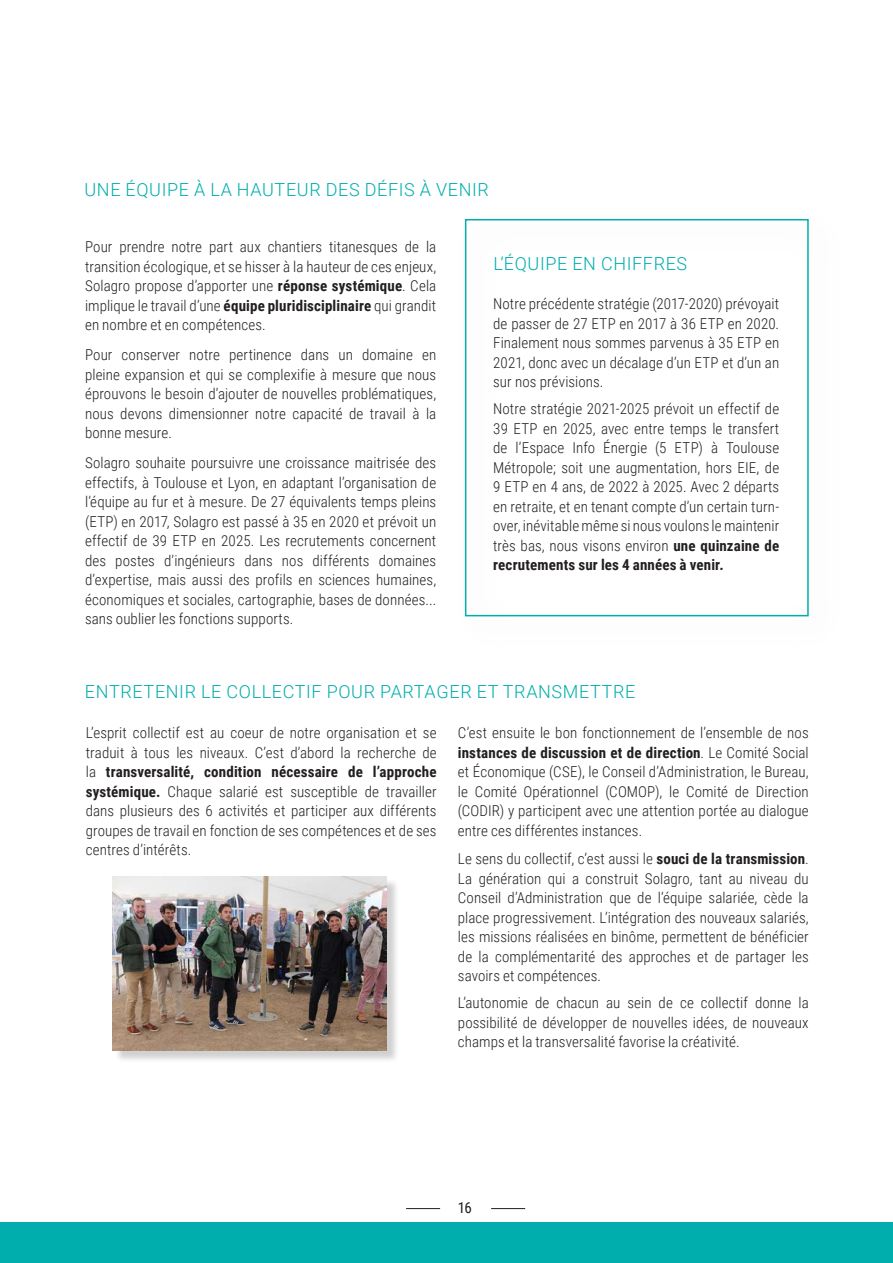
<style>
.page{position:relative;width:893px;height:1263px;background:#fff}
.page>*{position:absolute;margin:0;border:0;box-sizing:border-box;transform-origin:0 0}
.t1{font:300 18px "Roboto";letter-spacing:.035em;color:#00aeae}
.ENTETE{font:300 15px/19.5px "Roboto Condensed";letter-spacing:.005em;color:#231f20;text-align:justify}
.t2{font:15px "Roboto Condensed";color:#231f20}
.s1{font-weight:700}
</style>
<div class="page">
<hr style="left:406px;top:1208px;width:34px;height:1px;background:#231f20">
<hr style="left:491px;top:1208px;width:34px;height:1px;background:#231f20">
<div style="left:465px;top:219px;width:344px;height:397px;border:2px solid #00aeae"></div>
<div style="left:114px;top:878px;width:285px;height:185px;background:#231f20;opacity:.21"></div>
<img style="left:112px;top:877px;width:274px;height:173px">
<div style="left:0;top:1222px;width:893px;height:41px;background:#00aeae"></div>
<p class="t1" style="left:84px;top:177px;width:406px">UNE ÉQUIPE À LA HAUTEUR DES DÉFIS À VENIR</p>
<p class="ENTETE" style="left:85px;top:236px;width:353px">Pour prendre notre part aux chantiers titanesques de la transition écologique, et se hisser à la hauteur de ces enjeux, Solagro propose d’apporter une <span class="s1">réponse systémique</span>. Cela implique le travail d’une <span class="s1">équipe pluridisciplinaire</span> qui grandit en nombre et en compétences.</p>
<p class="ENTETE" style="left:85px;top:344px;width:353px">Pour conserver notre pertinence dans un domaine en pleine expansion et qui se complexifie à mesure que nous éprouvons le besoin d’ajouter de nouvelles problématiques, nous devons dimensionner notre capacité de travail à la bonne mesure.</p>
<p class="ENTETE" style="left:85px;top:452px;width:353px">Solagro souhaite poursuivre une croissance maitrisée des effectifs, à Toulouse et Lyon, en adaptant l’organisation de l’équipe au fur et à mesure. De 27 équivalents temps pleins (ETP) en 2017, Solagro est passé à 35 en 2020 et prévoit un effectif de 39 ETP en 2025. Les recrutements concernent des postes d’ingénieurs dans nos différents domaines d’expertise, mais aussi des profils en sciences humaines, économiques et sociales, cartographie, bases de données... sans oublier les fonctions supports.</p>
<p class="t1" style="left:493px;top:251px;width:195px">L’ÉQUIPE EN CHIFFRES</p>
<p class="ENTETE" style="left:493px;top:294px;width:288px">Notre précédente stratégie (2017-2020) prévoyait de passer de 27 ETP en 2017 à 36 ETP en 2020.<br>Finalement nous sommes parvenus à 35 ETP en 2021, donc avec un décalage d’un ETP et d’un an sur nos prévisions.</p>
<p class="ENTETE" style="left:493px;top:398px;width:288px">Notre stratégie 2021-2025 prévoit un effectif de 39 ETP en 2025, avec entre temps le transfert de l’Espace Info Énergie (5 ETP) à Toulouse Métropole; soit une augmentation, hors EIE, de 9 ETP en 4 ans, de 2022 à 2025. Avec 2 départs en retraite, et en tenant compte d’un certain turn&shy;over, inévitable même si nous voulons le maintenir très bas, nous visons environ <span class="s1">une quinzaine de recrutements sur les 4 années à venir.</span></p>
<p class="t1" style="left:85px;top:679px;width:552px">ENTRETENIR LE COLLECTIF POUR PARTAGER ET TRANSMETTRE</p>
<p class="ENTETE" style="left:86px;top:722px;width:352px">L’esprit collectif est au coeur de notre organisation et se traduit à tous les niveaux. C’est d’abord la recherche de la <span class="s1">transversalité, condition nécessaire de l’approche systémique.</span> Chaque salarié est susceptible de travailler dans plusieurs des 6 activités et participer aux différents groupes de travail en fonction de ses compétences et de ses centres d’intérêts.</p>
<p class="ENTETE" style="left:458px;top:722px;width:352px">C’est ensuite le bon fonctionnement de l’ensemble de nos <span class="s1">instances de discussion et de direction</span>. Le Comité Social et Économique (CSE), le Conseil d’Administration, le Bureau, le Comité Opérationnel (COMOP), le Comité de Direction (CODIR) y participent avec une attention portée au dialogue entre ces différentes instances.</p>
<p class="ENTETE" style="left:458px;top:848px;width:352px">Le sens du collectif, c’est aussi le <span class="s1">souci de la transmission</span>.<br>La génération qui a construit Solagro, tant au niveau du Conseil d’Administration que de l’équipe salariée, cède la place progressivement. L’intégration des nouveaux salariés, les missions réalisées en binôme, permettent de bénéficier de la complémentarité des approches et de partager les savoirs et compétences.</p>
<p class="ENTETE" style="left:458px;top:992px;width:352px">L’autonomie de chacun au sein de ce collectif donne la possibilité de développer de nouvelles idées, de nouveaux champs et la transversalité favorise la créativité.</p>
<p class="t2" style="left:457px;top:1197px;width:16px">16</p>
</div>
